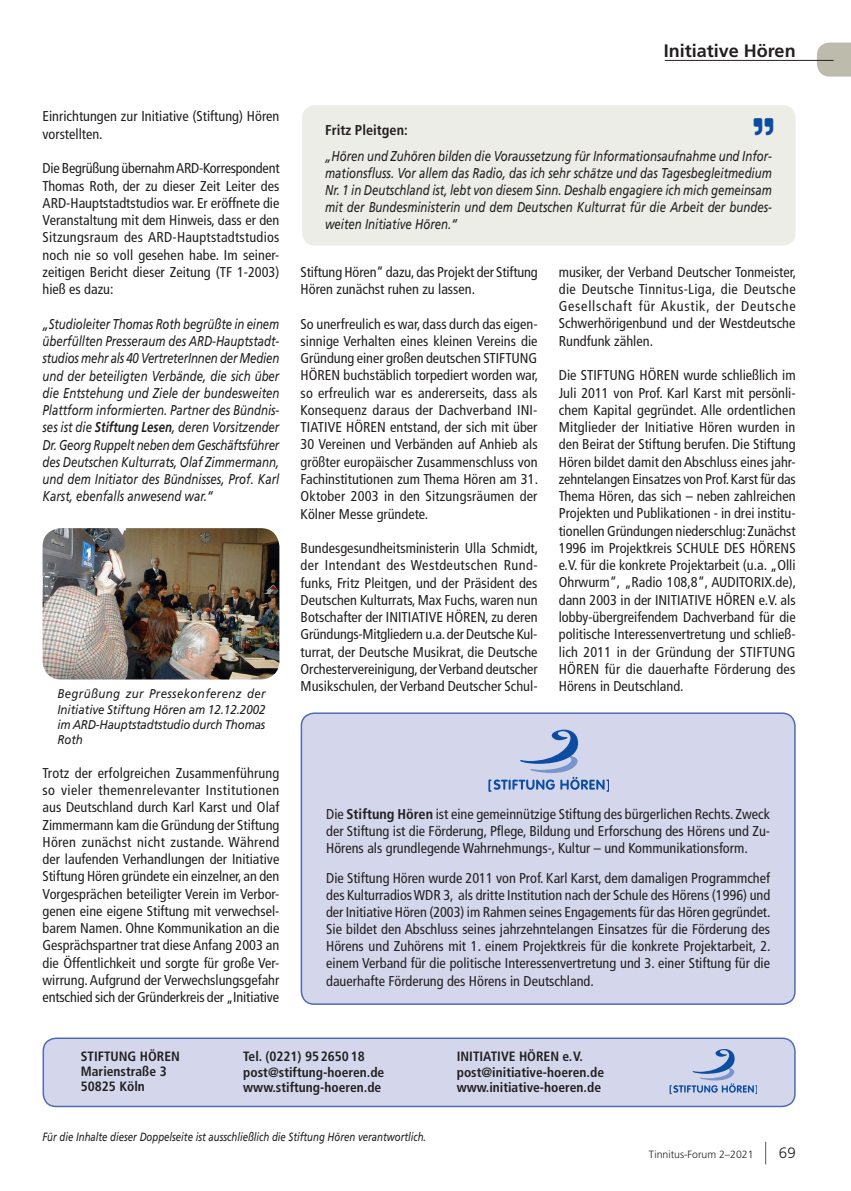
<style>
.page{position:relative;width:851px;height:1191px;background:#fff}
.page>*{position:absolute;margin:0;border:0;box-sizing:border-box;transform-origin:0 0}
.t1{font:19.5px "Font Awesome 5 Free Solid";color:#0d4da1}
.t2{font:700 18px "Frutiger";color:#231f20}
.t3{font:300 15px "Frutiger";color:#231f20}
.t4{font:condensed 14.25px/17.2px "Frutiger";color:#231f20;text-align:justify}
.t5{font:italic 14.25px/17.2px "Frutiger";color:#231f20;text-align:justify;scale:.8 1}
.t6{font:700 condensed 14.25px "Frutiger";color:#231f20}
.t7{font:700 condensed 13.5px/15.3px "Frutiger";color:#231f20}
.t8{font:italic 12.75px/15.3px "Frutiger";letter-spacing:-.015em;color:#231f20;text-align:justify;scale:.9 1}
.t9{font:italic 12px "Frutiger";color:#231f20;scale:.8 1}
.t10{font:300 10.5px "Frutiger";color:#231f20}
.s1{font-weight:700}
</style>
<div class="page">
<svg style="left:765px;top:1141px;width:1px;height:23px"></svg>
<svg style="left:816px;top:43px;width:34px;height:34px"></svg>
<hr style="left:664px;top:60px;width:169px;height:1px;background:#231f20">
<div style="left:43px;top:1038px;width:751px;height:68px;background:#d4d6eb;border-radius:13px"></div>
<div style="left:43px;top:1037px;width:752px;height:70px;border:2px solid #516bb3;border-radius:13px"></div>
<svg style="left:669px;top:1049px;width:87px;height:44px"></svg>
<div style="left:301px;top:713px;width:493px;height:291px;background:#d4d6eb;border-radius:13px"></div>
<div style="left:300px;top:712px;width:495px;height:293px;border:2px solid #516bb3;border-radius:13px"></div>
<svg style="left:488px;top:729px;width:120px;height:62px"></svg>
<img style="left:43px;top:528px;width:236px;height:151px">
<div style="left:302px;top:105px;width:493px;height:141px;background:#edede8;border-radius:13px"></div>
<p class="t2" style="left:663px;top:40px;width:133px">Initiative Hören</p>
<p class="t4" style="left:43px;top:108px;width:238px">Einrichtungen zur Initiative (Stiftung) Hören vorstellten.</p>
<p class="t4" style="left:43px;top:160px;width:238px">Die Begrüßung übernahm ARD-Korrespondent Thomas Roth, der zu dieser Zeit Leiter des ARD-Hauptstadtstudios war. Er eröffnete die Veranstaltung mit dem Hinweis, dass er den Sitzungsraum des ARD-Hauptstadtstudios noch nie so voll gesehen habe. Im seiner&shy;zeitigen Bericht dieser Zeitung (TF 1-2003) hieß es dazu:</p>
<p class="t5" style="left:43px;top:315px;width:297px">„Studioleiter Thomas Roth begrüßte in einem überfüllten Presseraum des ARD-Hauptstadt&shy;studios mehr als 40 VertreterInnen der Medien und der beteiligten Verbände, die sich über die Entstehung und Ziele der bundesweiten Plattform informierten. Partner des Bündnis&shy;ses ist die <span class="s1">Stiftung Lesen</span>, deren Vorsitzender Dr. Georg Ruppelt neben dem Geschäftsführer des Deutschen Kulturrats, Olaf Zimmermann, und dem Initiator des Bündnisses, Prof. Karl Karst, ebenfalls anwesend war.“</p>
<p class="t8" style="left:57px;top:686px;width:233px">Begrüßung zur Pressekonferenz der Initiative Stiftung Hören am 12.12.2002 im ARD-Hauptstadtstudio durch Thomas Roth</p>
<p class="t4" style="left:43px;top:764px;width:238px">Trotz der erfolgreichen Zusammenführung so vieler themenrelevanter Institutionen aus Deutschland durch Karl Karst und Olaf Zimmermann kam die Gründung der Stiftung Hören zunächst nicht zustande. Während der laufenden Verhandlungen der Initiative Stiftung Hören gründete ein einzelner, an den Vorgesprächen beteiligter Verein im Verbor&shy;genen eine eigene Stiftung mit verwechsel&shy;barem Namen. Ohne Kommunikation an die Gesprächspartner trat diese Anfang 2003 an die Öffentlichkeit und sorgte für große Ver&shy;wirrung. Aufgrund der Verwechslungsgefahr entschied sich der Gründerkreis der „Initiative</p>
<h1 class="t1" style="left:753px;top:117px;width:21px">◆□▼▼</h1>
<p class="t6" style="left:325px;top:122px;width:84px">Fritz Pleitgen:</p>
<p class="t5" style="left:325px;top:147px;width:560px">„Hören und Zuhören bilden die Voraussetzung für Informationsaufnahme und Infor&shy;mationsfluss. Vor allem das Radio, das ich sehr schätze und das Tagesbegleitmedium Nr. 1 in Deutschland ist, lebt von diesem Sinn. Deshalb engagiere ich mich gemeinsam mit der Bundesministerin und dem Deutschen Kulturrat für die Arbeit der bundes&shy;weiten Initiative Hören.“</p>
<p class="t4" style="left:300px;top:263px;width:239px">Stiftung Hören“ dazu, das Projekt der Stiftung<br>Hören zunächst ruhen zu lassen.</p>
<p class="t4" style="left:300px;top:315px;width:239px">So unerfreulich es war, dass durch das eigen&shy;sinnige Verhalten eines kleinen Vereins die Gründung einer großen deutschen STIFTUNG HÖREN buchstäblich torpediert worden war, so erfreulich war es andererseits, dass als Konsequenz daraus der Dachverband INI-TIATIVE HÖREN entstand, der sich mit über 30 Vereinen und Verbänden auf Anhieb als größter europäischer Zusammenschluss von Fachinstitutionen zum Thema Hören am 31.<br>Oktober 2003 in den Sitzungsräumen der Kölner Messe gründete.</p>
<p class="t4" style="left:300px;top:539px;width:239px">Bundesgesundheitsministerin Ulla Schmidt, der Intendant des Westdeutschen Rund&shy;funks, Fritz Pleitgen, und der Präsident des Deutschen Kulturrats, Max Fuchs, waren nun Botschafter der INITIATIVE HÖREN, zu deren Gründungs-Mitgliedern u.a. der Deutsche Kul&shy;turrat, der Deutsche Musikrat, die Deutsche Orchestervereinigung, der Verband deutscher Musikschulen, der Verband Deutscher Schul-</p>
<p class="t4" style="left:558px;top:263px;width:239px">musiker, der Verband Deutscher Tonmeister, die Deutsche Tinnitus-Liga, die Deutsche Gesellschaft für Akustik, der Deutsche Schwerhörigenbund und der Westdeutsche Rundfunk zählen.</p>
<p class="t4" style="left:558px;top:367px;width:239px">Die STIFTUNG HÖREN wurde schließlich im Juli 2011 von Prof. Karl Karst mit persönli&shy;chem Kapital gegründet. Alle ordentlichen Mitglieder der Initiative Hören wurden in den Beirat der Stiftung berufen. Die Stiftung Hören bildet damit den Abschluss eines jahr&shy;zehntelangen Einsatzes von Prof. Karst für das Thema Hören, das sich – neben zahlreichen Projekten und Publikationen - in drei institu&shy;tionellen Gründungen niederschlug: Zunächst 1996 im Projektkreis SCHULE DES HÖRENS e.V. für die konkrete Projektarbeit (u.a. „Olli Ohrwurm“, „Radio 108,8“, AUDITORIX.de), dann 2003 in der INITIATIVE HÖREN e.V. als lobby-übergreifendem Dachverband für die politische Interessenvertretung und schließ&shy;lich 2011 in der Gründung der STIFTUNG HÖREN für die dauerhafte Förderung des Hörens in Deutschland.</p>
<p class="t4" style="left:326px;top:805px;width:445px">Die <span class="s1">Stiftung Hören</span> ist eine gemeinnützige Stiftung des bürgerlichen Rechts. Zweck der Stiftung ist die Förderung, Pflege, Bildung und Erforschung des Hörens und Zu-Hörens als grundlegende Wahrnehmungs-, Kultur – und Kommunikationsform.</p>
<p class="t4" style="left:326px;top:869px;width:446px">Die Stiftung Hören wurde 2011 von Prof. Karl Karst, dem damaligen Programmchef des Kulturradios WDR 3, als dritte Institution nach der Schule des Hörens (1996) und der Initiative Hören (2003) im Rahmen seines Engagements für das Hören gegründet.<br>Sie bildet den Abschluss seines jahrzehntelangen Einsatzes für die Förderung des Hörens und Zuhörens mit 1. einem Projektkreis für die konkrete Projektarbeit, 2. einem Verband für die politische Interessenvertretung und 3. einer Stiftung für die dauerhafte Förderung des Hörens in Deutschland.</p>
<p class="t7" style="left:81px;top:1048px;width:100px">STIFTUNG HÖREN<br>Marienstraße 3<br>50825 Köln</p>
<p class="t7" style="left:243px;top:1049px;width:142px">Tel. (0221) 95 2650 18 post@stiftung-hoeren.de www.stiftung-hoeren.de</p>
<p class="t7" style="left:456px;top:1049px;width:149px">INITIATIVE HÖREN e.V. post@initiative-hoeren.de www.initiative-hoeren.de</p>
<p class="t9" style="left:42px;top:1129px;width:481px">Für die Inhalte dieser Doppelseite ist ausschließlich die Stiftung Hören verantwortlich.</p>
<p class="t10" style="left:648px;top:1148px;width:106px">Tinnitus-Forum 2–2021</p>
<p class="t3" style="left:778px;top:1144px;width:18px">69</p>
</div>
